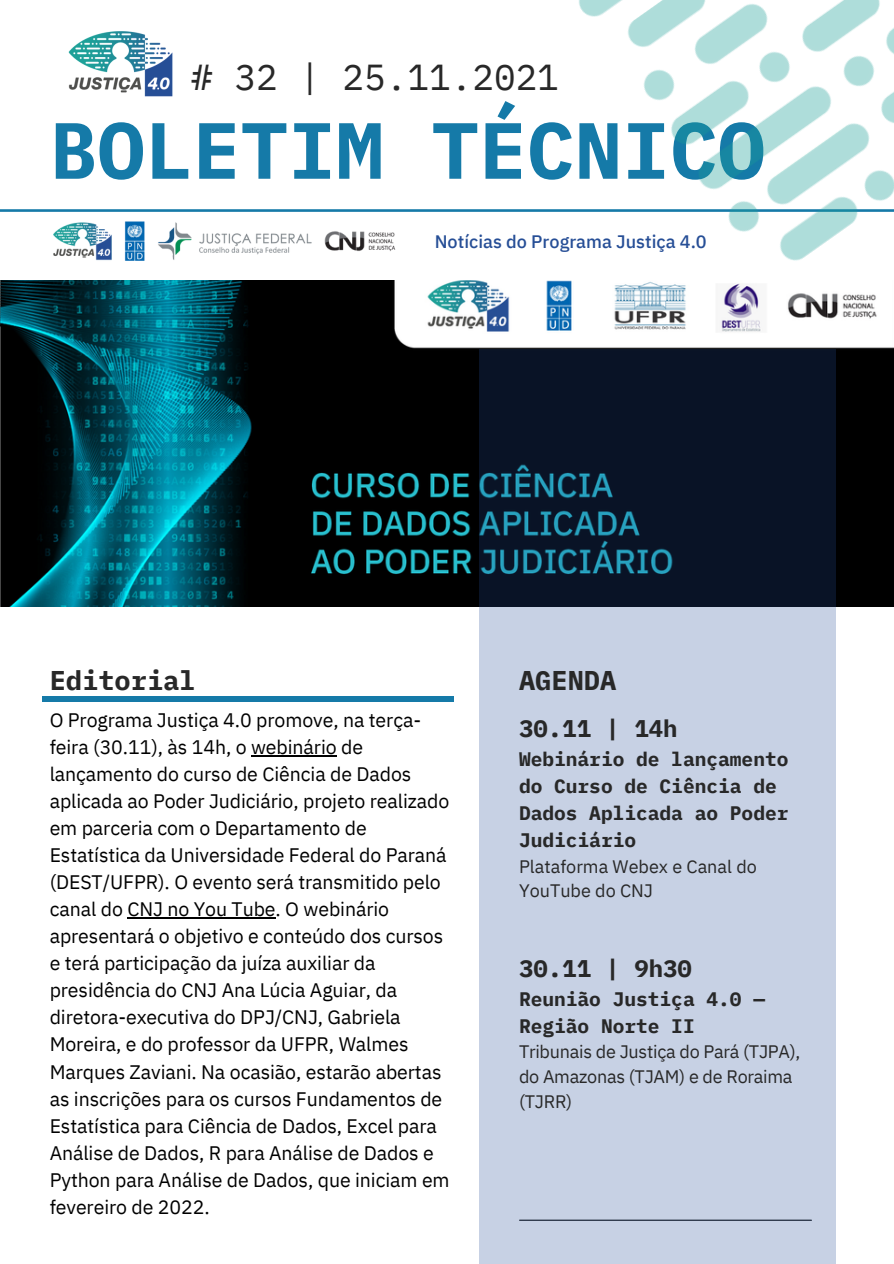
<style>
.page{position:relative;width:894px;height:1264px;background:#fff}
.page>*{position:absolute;margin:0;border:0;box-sizing:border-box;transform-origin:0 0}
.t1{font:700 79.5px "IBM Plex Mono";color:#157aa8}
.t2{font:36px "IBM Plex Mono";color:#282828}
.t3{font:700 27px "IBM Plex Mono";color:#282828}
.t4{font:700 24px "IBM Plex Mono";color:#282828}
.t5{font:19.5px/27px "IBM Plex Sans";letter-spacing:-.005em;color:#000}
.t6{font:700 19.5px/27px "IBM Plex Mono";color:#282828}
.t7{font:18px/24.8px "IBM Plex Sans";letter-spacing:-.015em;color:#282828}
.t8{font:500 18px "IBM Plex Sans";color:#264e96}
</style>
<div class="page">
<svg style="left:0;top:209px;width:529px;height:3px"></svg>
<div style="left:42px;top:696px;width:411px;height:5px;background:#157aa8"></div>
<img style="left:41px;top:209px;width:365px;height:52px">
<img style="left:529px;top:0;width:364px;height:261px">
<img style="left:68px;top:31px;width:105px;height:66px">
<img style="left:0;top:280px;width:893px;height:326px">
<svg style="left:479px;top:349px;width:356px;height:914px;background:#919cb0"></svg>
<hr style="left:251px;top:755px;width:85px;height:1px;background:#000">
<hr style="left:127px;top:917px;width:148px;height:1px;background:#000">
<p class="t2" style="left:191px;top:53px;width:369px"># 32 | 25.11.2021</p>
<p class="t1" style="left:50px;top:97px;width:717px">BOLETIM TÉCNICO</p>
<p class="t8" style="left:434px;top:229px;width:273px">Notícias do Programa Justiça 4.0</p>
<p class="t3" style="left:50px;top:662px;width:147px">Editorial</p>
<p class="t3" style="left:519px;top:662px;width:99px">AGENDA</p>
<p class="t4" style="left:519px;top:712px;width:160px">30.11 | 14h</p>
<p class="t6" style="left:519px;top:744px;width:271px">Webinário de lançamento do Curso de Ciência de<br>Dados Aplicada ao Poder<br>Judiciário</p>
<p class="t7" style="left:519px;top:853px;width:239px">Plataforma Webex e Canal do<br>YouTube do CNJ</p>
<p class="t5" style="left:50px;top:706px;width:401px">O Programa Justiça 4.0 promove, na terça&shy;feira (30.11), às 14h, o webinário de lançamento do curso de Ciência de Dados aplicada ao Poder Judiciário, projeto realizado em parceria com o Departamento de Estatística da Universidade Federal do Paraná (DEST/UFPR). O evento será transmitido pelo canal do CNJ no You Tube. O webinário apresentará o objetivo e conteúdo dos cursos e terá participação da juíza auxiliar da presidência do CNJ Ana Lúcia Aguiar, da diretora-executiva do DPJ/CNJ, Gabriela Moreira, e do professor da UFPR, Walmes Marques Zaviani. Na ocasião, estarão abertas as inscrições para os cursos Fundamentos de Estatística para Ciência de Dados, Excel para Análise de Dados, R para Análise de Dados e Python para Análise de Dados, que iniciam em fevereiro de 2022.</p>
<p class="t4" style="left:519px;top:952px;width:174px">30.11 | 9h30</p>
<p class="t6" style="left:519px;top:984px;width:247px">Reunião Justiça 4.0 —<br>Região Norte II</p>
<p class="t7" style="left:519px;top:1039px;width:283px">Tribunais de Justiça do Pará (TJPA), do Amazonas (TJAM) e de Roraima (TJRR)</p>
</div>
